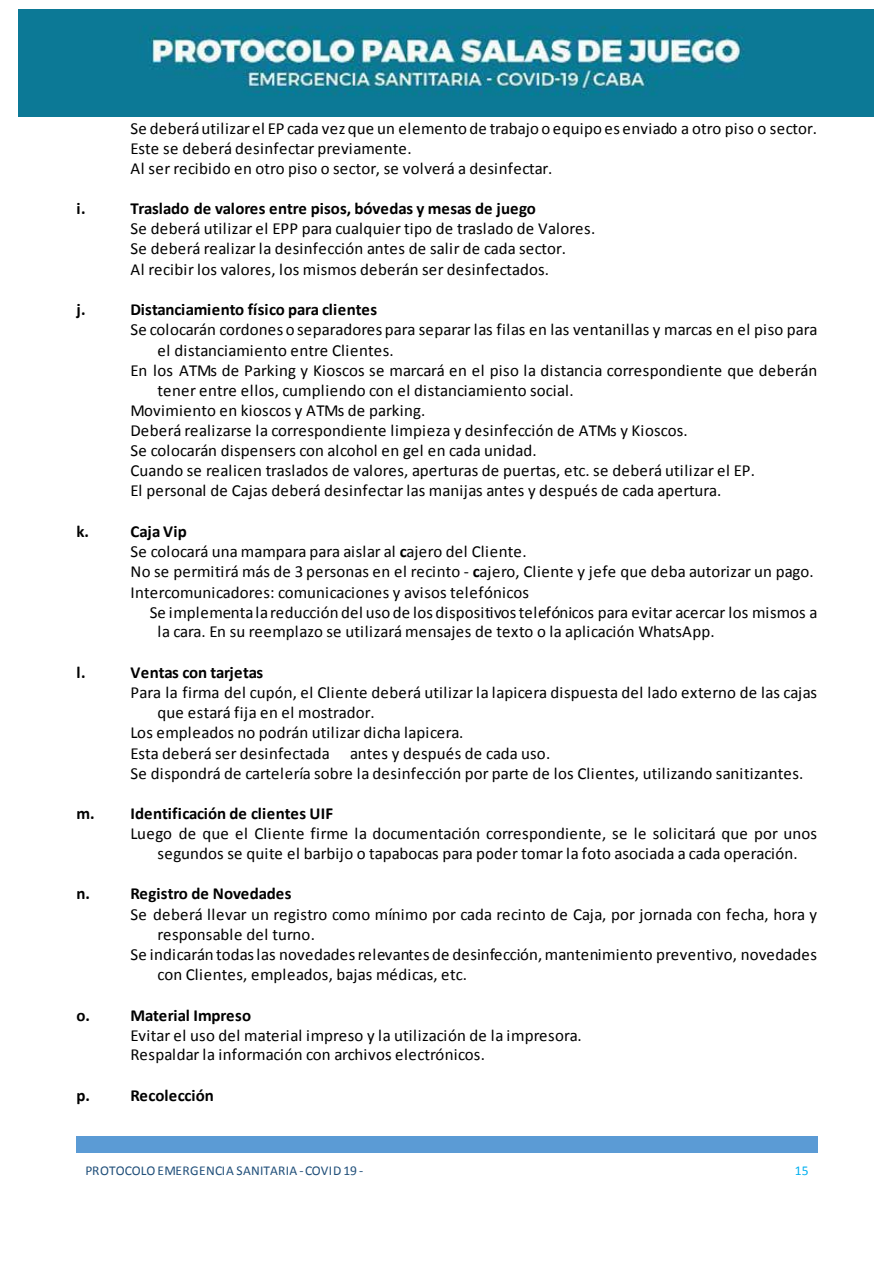
<style>
.page{position:relative;width:894px;height:1264px;background:#fff}
.page>*{position:absolute;margin:0;border:0;box-sizing:border-box;transform-origin:0 0}
.t1{font:16.8px/20.2px "Calibri";letter-spacing:.01em;color:#000}
.t2{font:700 16.8px "Calibri";letter-spacing:-.005em;color:#000}
.t3{font:13.5px "Calibri";letter-spacing:.01em;color:#1f4e79}
.t4{font:13.5px "Calibri";color:#00b0f0}
.s1{font-weight:700}
</style>
<div class="page">
<div style="left:76px;top:1135px;width:524px;height:17px;background:#5b9bd5"></div>
<div style="left:600px;top:1135px;width:217px;height:17px;background:#5b9bd5"></div>
<img style="left:18px;top:10px;width:855px;height:107px">
<p class="t1" style="left:130px;top:117px;width:687px">Se deberá utilizar el EP cada vez que un elemento de trabajo o equipo es enviado a otro piso o sector.<br>Este se deberá desinfectar previamente.<br>Al ser recibido en otro piso o sector, se volverá a desinfectar.</p>
<p class="t2" style="left:76px;top:198px;width:11px">i.</p>
<p class="t2" style="left:130px;top:198px;width:407px">Traslado de valores entre pisos, bóvedas y mesas de juego</p>
<p class="t1" style="left:130px;top:218px;width:466px">Se deberá utilizar el EPP para cualquier tipo de traslado de Valores.<br>Se deberá realizar la desinfección antes de salir de cada sector.<br>Al recibir los valores, los mismos deberán ser desinfectados.</p>
<p class="t2" style="left:76px;top:299px;width:11px">j.</p>
<p class="t2" style="left:130px;top:299px;width:248px">Distanciamiento físico para clientes</p>
<p class="t1" style="left:130px;top:319px;width:688px">Se colocarán cordones o separadores para separar las filas en las ventanillas y marcas en el piso para</p>
<p class="t1" style="left:158px;top:339px;width:237px">el distanciamiento entre Clientes.</p>
<p class="t1" style="left:130px;top:359px;width:688px">En los ATMs de Parking y Kioscos se marcará en el piso la distancia correspondiente que deberán</p>
<p class="t1" style="left:158px;top:380px;width:417px">tener entre ellos, cumpliendo con el distanciamiento social.</p>
<p class="t1" style="left:130px;top:400px;width:296px">Movimiento en kioscos y ATMs de parking.</p>
<p class="t1" style="left:130px;top:419px;width:558px">Deberá realizarse la correspondiente limpieza y desinfección de ATMs y Kioscos.</p>
<p class="t1" style="left:130px;top:439px;width:407px">Se colocarán dispensers con alcohol en gel en cada unidad.</p>
<p class="t1" style="left:130px;top:459px;width:626px">Cuando se realicen traslados de valores, aperturas de puertas, etc. se deberá utilizar el EP.</p>
<p class="t1" style="left:130px;top:480px;width:592px">El personal de Cajas deberá desinfectar las manijas antes y después de cada apertura.</p>
<p class="t2" style="left:76px;top:521px;width:14px">k.</p>
<p class="t1" style="left:130px;top:520px;width:684px"><span class="s1">Caja Vip<br></span>Se colocará una mampara para aislar al <span class="s1">c</span>ajero del Cliente.<br>No se permitirá más de 3 personas en el recinto - <span class="s1">c</span>ajero, Cliente y jefe que deba autorizar un pago.<br>Intercomunicadores: comunicaciones y avisos telefónicos</p>
<p class="t1" style="left:157px;top:602px;width:661px;line-height:19px;text-indent:-8px">Se implementa la reducción del uso de los dispositivos telefónicos para evitar acercar los mismos a la cara. En su reemplazo se utilizará mensajes de texto o la aplicación WhatsApp.</p>
<p class="t2" style="left:76px;top:661px;width:11px">l.</p>
<p class="t2" style="left:130px;top:661px;width:134px">Ventas con tarjetas</p>
<p class="t1" style="left:130px;top:681px;width:688px">Para la firma del cupón, el Cliente deberá utilizar la lapicera dispuesta del lado externo de las cajas</p>
<p class="t1" style="left:157px;top:701px;width:218px">que estará fija en el mostrador.</p>
<p class="t1" style="left:130px;top:721px;width:334px">Los empleados no podrán utilizar dicha lapicera.</p>
<p class="t1" style="left:130px;top:742px;width:421px">Esta deberá ser desinfectada antes y después de cada uso.</p>
<p class="t1" style="left:130px;top:762px;width:674px">Se dispondrá de cartelería sobre la desinfección por parte de los Clientes, utilizando sanitizantes.</p>
<p class="t2" style="left:76px;top:803px;width:258px">m. Identificación de clientes UIF</p>
<p class="t1" style="left:130px;top:822px;width:687px;text-align:center">Luego de que el Cliente firme la documentación correspondiente, se le solicitará que por unos segundos se quite el barbijo o tapabocas para poder tomar la foto asociada a cada operación.</p>
<p class="t2" style="left:76px;top:883px;width:216px">n. Registro de Novedades</p>
<p class="t1" style="left:130px;top:903px;width:687px">Se deberá llevar un registro como mínimo por cada recinto de Caja, por jornada con fecha, hora y</p>
<p class="t1" style="left:157px;top:923px;width:159px">responsable del turno.</p>
<p class="t1" style="left:130px;top:943px;width:687px">Se indicarán todas las novedades relevantes de desinfección, mantenimiento preventivo, novedades</p>
<p class="t1" style="left:157px;top:963px;width:311px">con Clientes, empleados, bajas médicas, etc.</p>
<p class="t2" style="left:76px;top:1004px;width:176px">o. Material Impreso</p>
<p class="t1" style="left:130px;top:1025px;width:452px;line-height:19px">Evitar el uso del material impreso y la utilización de la impresora.<br>Respaldar la información con archivos electrónicos.</p>
<p class="t2" style="left:76px;top:1084px;width:139px">p. Recolección</p>
<p class="t3" style="left:86px;top:1162px;width:279px">PROTOCOLO EMERGENCIA SANITARIA -COVID19 -</p>
<p class="t4" style="left:794px;top:1162px;width:15px">15</p>
</div>
